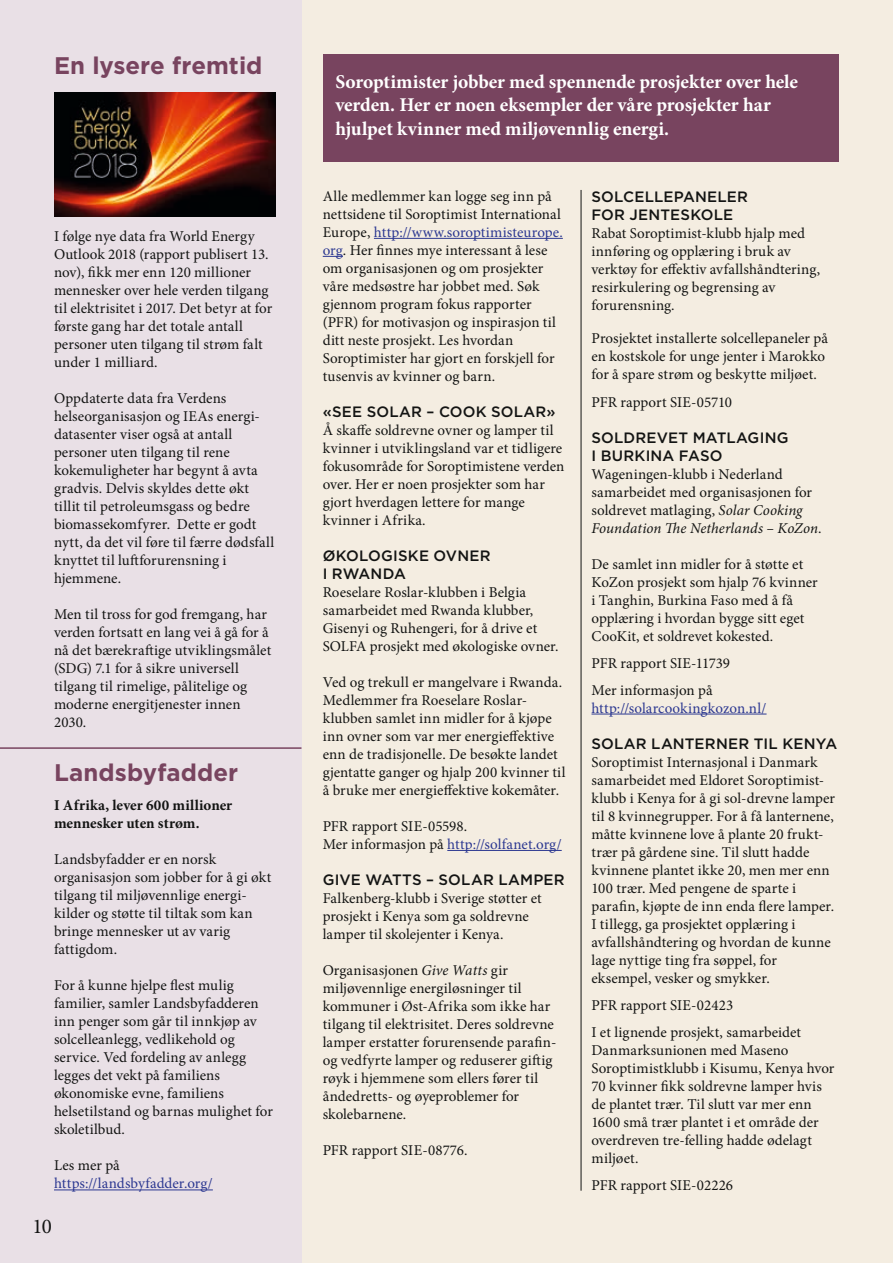
<style>
.page{position:relative;width:893px;height:1263px;background:#fff}
.page>*{position:absolute;margin:0;border:0;box-sizing:border-box;transform-origin:0 0}
.t1{font:700 24px "Gotham";letter-spacing:.005em;color:#78445f}
.t2{font:21px "Minion Pro";color:#131413}
.t3{font:700 19.5px/23.4px "Minion Pro";letter-spacing:-.01em;color:#fff}
.t4{font:15px/18px "Minion Pro";letter-spacing:.005em;color:#131413}
.t5{font:500 15px/18px "Gotham";letter-spacing:.02em;color:#131413}
.t6{font:15px "Minion Pro";letter-spacing:.005em;color:#2c3891}
.t7{font:700 15px/18px "Minion Pro";color:#131413}
.t8{font:500 15px/18px "Gotham";letter-spacing:.095em;color:#131413}
.s1{color:#2c3891}
.s2{font-style:italic}
</style>
<div class="page">
<div style="left:298px;top:0;width:595px;height:1263px;background:#f4ede1"></div>
<div style="left:0;top:0;width:301px;height:1263px;background:#e9e0e6"></div>
<hr style="left:54px;top:1189px;width:159px;height:1px;background:#2c3891">
<img style="left:54px;top:92px;width:222px;height:125px">
<hr style="left:0;top:747px;width:301px;height:2px;background:#78445f">
<hr style="left:374px;top:238px;width:189px;height:1px;background:#2c3891">
<svg style="left:323px;top:256px;width:20px;height:1px"></svg>
<hr style="left:447px;top:850px;width:115px;height:1px;background:#2c3891">
<hr style="left:591px;top:714px;width:176px;height:1px;background:#2c3891">
<hr style="left:581px;top:190px;width:1px;height:1001px;background:#131413">
<div style="left:323px;top:54px;width:515px;height:108px;background:#78445f"></div>
<h1 class="t1" style="left:54px;top:51px;width:210px">En lysere fremtid</h1>
<p class="t4" style="left:54px;top:227px;width:220px">I følge nye data fra World Energy<br>Outlook 2018 (rapport publisert 13. nov), fikk mer enn 120 millioner mennesker over hele verden tilgang til elektrisitet i 2017. Det betyr at for første gang har det totale antall personer uten tilgang til strøm falt under 1 milliard.</p>
<p class="t4" style="left:54px;top:389px;width:222px">Oppdaterte data fra Verdens helseorganisasjon og IEAs energi&shy;datasenter viser også at antall personer uten tilgang til rene kokemuligheter har begynt å avta gradvis. Delvis skyldes dette økt tillit til petroleumsgass og bedre biomassekomfyrer. Dette er godt nytt, da det vil føre til færre dødsfall knyttet til luftforurensning i hjemmene.</p>
<p class="t4" style="left:54px;top:605px;width:219px">Men til tross for god fremgang, har verden fortsatt en lang vei å gå for å nå det bærekraftige utviklingsmålet (SDG) 7.1 for å sikre universell tilgang til rimelige, pålitelige og moderne energitjenester innen<br>2030.</p>
<h1 class="t1" style="left:54px;top:759px;width:186px">Landsbyfadder</h1>
<p class="t7" style="left:54px;top:796px;width:180px">I Afrika, lever 600 millioner mennesker uten strøm.</p>
<p class="t4" style="left:54px;top:851px;width:219px">Landsbyfadder er en norsk organisasjon som jobber for å gi økt tilgang til miljøvennlige energi&shy;kilder og støtte til tiltak som kan bringe mennesker ut av varig fattigdom.</p>
<p class="t4" style="left:54px;top:977px;width:220px">For å kunne hjelpe flest mulig familier, samler Landsbyfadderen inn penger som går til innkjøp av solcelleanlegg, vedlikehold og service. Ved fordeling av anlegg legges det vekt på familiens økonomiske evne, familiens helsetilstand og barnas mulighet for skoletilbud.</p>
<p class="t4" style="left:54px;top:1157px;width:67px">Les mer på</p>
<p class="t6" style="left:54px;top:1173px;width:160px">https://landsbyfadder.org/</p>
<h2 class="t2" style="left:33px;top:1212px;width:21px">10</h2>
<h3 class="t3" style="left:335px;top:70px;width:464px">Soroptimister jobber med spennende prosjekter over hele verden. Her er noen eksempler der våre prosjekter har hjulpet kvinner med miljøvennlig energi.</h3>
<p class="t4" style="left:323px;top:187px;width:242px">Alle medlemmer kan logge seg inn på nettsidene til Soroptimist International Europe, <span class="s1">http://www.soroptimisteurope. org</span>. Her finnes mye interessant å lese om organisasjonen og om prosjekter våre medsøstre har jobbet med. Søk gjennom program fokus rapporter (PFR) for motivasjon og inspirasjon til ditt neste prosjekt. Les hvordan Soroptimister har gjort en forskjell for tusenvis av kvinner og barn.</p>
<p class="t5" style="left:323px;top:402px;width:56px">«SEE SOL</p>
<p class="t5" style="left:399px;top:402px;width:53px">AR – COOK</p>
<p class="t5" style="left:491px;top:402px;width:12px">SOL</p>
<p class="t5" style="left:524px;top:402px;width:34px">AR»</p>
<p class="t4" style="left:323px;top:421px;width:243px">Å skaffe soldrevne ovner og lamper til kvinner i utviklingsland var et tidligere fokusområde for Soroptimistene verden over. Her er noen prosjekter som har gjort hverdagen lettere for mange kvinner i Afrika.</p>
<p class="t5" style="left:323px;top:546px;width:25px">ØKOLOGISK</p>
<p class="t5" style="left:419px;top:546px;width:27px">E OVN</p>
<p class="t5" style="left:469px;top:546px;width:18px">ER</p>
<p class="t5" style="left:323px;top:564px;width:85px">I RWAN DA</p>
<p class="t4" style="left:323px;top:583px;width:237px">Roeselare Roslar-klubben i Belgia samarbeidet med Rwanda klubber, Gisenyi og Ruhengeri, for å drive et SOLFA prosjekt med økologiske ovner.</p>
<p class="t4" style="left:323px;top:673px;width:244px">Ved og trekull er mangelvare i Rwanda.<br>Medlemmer fra Roeselare Roslar&shy;klubben samlet inn midler for å kjøpe inn ovner som var mer energieffektive enn de tradisjonelle. De besøkte landet gjentatte ganger og hjalp 200 kvinner til å bruke mer energieffektive kokemåter.</p>
<p class="t4" style="left:323px;top:817px;width:240px">PFR rapport SIE-05598.<br>Mer informasjon på <span class="s1">http://solfanet.org/</span></p>
<p class="t5" style="left:323px;top:870px;width:128px">GIVE WATTS – SOL</p>
<p class="t5" style="left:471px;top:870px;width:91px">AR LAMPER</p>
<p class="t4" style="left:323px;top:889px;width:221px">Falkenberg-klubb i Sverige støtter et prosjekt i Kenya som ga soldrevne lamper til skolejenter i Kenya.</p>
<p class="t4" style="left:323px;top:961px;width:235px">Organisasjonen <span class="s2">Give Watts</span> gir miljøvennlige energiløsninger til kommuner i Øst-Afrika som ikke har tilgang til elektrisitet. Deres soldrevne lamper erstatter forurensende parafin&shy;og vedfyrte lamper og reduserer giftig røyk i hjemmene som ellers fører til åndedretts- og øyeproblemer for skolebarnene.</p>
<p class="t4" style="left:323px;top:1141px;width:146px">PFR rapport SIE-08776.</p>
<p class="t5" style="left:591px;top:188px;width:153px">SOLCELLEPAN ELER<br>FOR</p>
<p class="t5" style="left:630px;top:206px;width:63px">JENTESKOL</p>
<p class="t5" style="left:723px;top:206px;width:12px">E</p>
<p class="t4" style="left:591px;top:225px;width:230px">Rabat Soroptimist-klubb hjalp med innføring og opplæring i bruk av verktøy for effektiv avfallshåndtering, resirkulering og begrensing av forurensning.</p>
<p class="t4" style="left:591px;top:330px;width:238px">Prosjektet installerte solcellepaneler på en kostskole for unge jenter i Marokko for å spare strøm og beskytte miljøet.</p>
<p class="t4" style="left:591px;top:393px;width:142px">PFR rapport SIE-05710</p>
<p class="t8" style="left:591px;top:428px;width:167px">SOLDREVET MATLAGING<br>I BURKIN</p>
<p class="t5" style="left:663px;top:446px;width:49px">A FASO</p>
<p class="t4" style="left:591px;top:465px;width:232px">Wageningen-klubb i Nederland samarbeidet med organisasjonen for soldrevet matlaging, <span class="s2">Solar Cooking Foundation The Netherlands – KoZon</span>.</p>
<p class="t4" style="left:591px;top:555px;width:228px">De samlet inn midler for å støtte et KoZon prosjekt som hjalp 76 kvinner i Tanghin, Burkina Faso med å få opplæring i hvordan bygge sitt eget CooKit, et soldrevet kokested.</p>
<p class="t4" style="left:591px;top:649px;width:140px;line-height:27px">PFR rapport SIE-11739<br>Mer informasjon på</p>
<p class="t6" style="left:591px;top:698px;width:177px">http://solarcookingkozon.nl/</p>
<p class="t5" style="left:591px;top:734px;width:247px">SOLAR LANTERN ER TIL KENYA</p>
<p class="t4" style="left:591px;top:753px;width:245px">Soroptimist Internasjonal i Danmark samarbeidet med Eldoret Soroptimist&shy;klubb i Kenya for å gi sol-drevne lamper til 8 kvinnegrupper. For å få lanternene, måtte kvinnene love å plante 20 frukt&shy;trær på gårdene sine. Til slutt hadde kvinnene plantet ikke 20, men mer enn 100 trær. Med pengene de sparte i parafin, kjøpte de inn enda flere lamper.<br>I tillegg, ga prosjektet opplæring i avfallshåndtering og hvordan de kunne lage nyttige ting fra søppel, for eksempel, vesker og smykker.</p>
<p class="t4" style="left:591px;top:991px;width:211px;line-height:27px">PFR rapport SIE-02423<br>I et lignende prosjekt, samarbeidet</p>
<p class="t4" style="left:591px;top:1041px;width:245px">Danmarksunionen med Maseno<br>Soroptimistklubb i Kisumu, Kenya hvor<br>70 kvinner fikk soldrevne lamper hvis de plantet trær. Til slutt var mer enn<br>1600 små trær plantet i et område der overdreven tre-felling hadde ødelagt miljøet.</p>
<p class="t4" style="left:591px;top:1176px;width:143px">PFR rapport SIE-02226</p>
</div>
